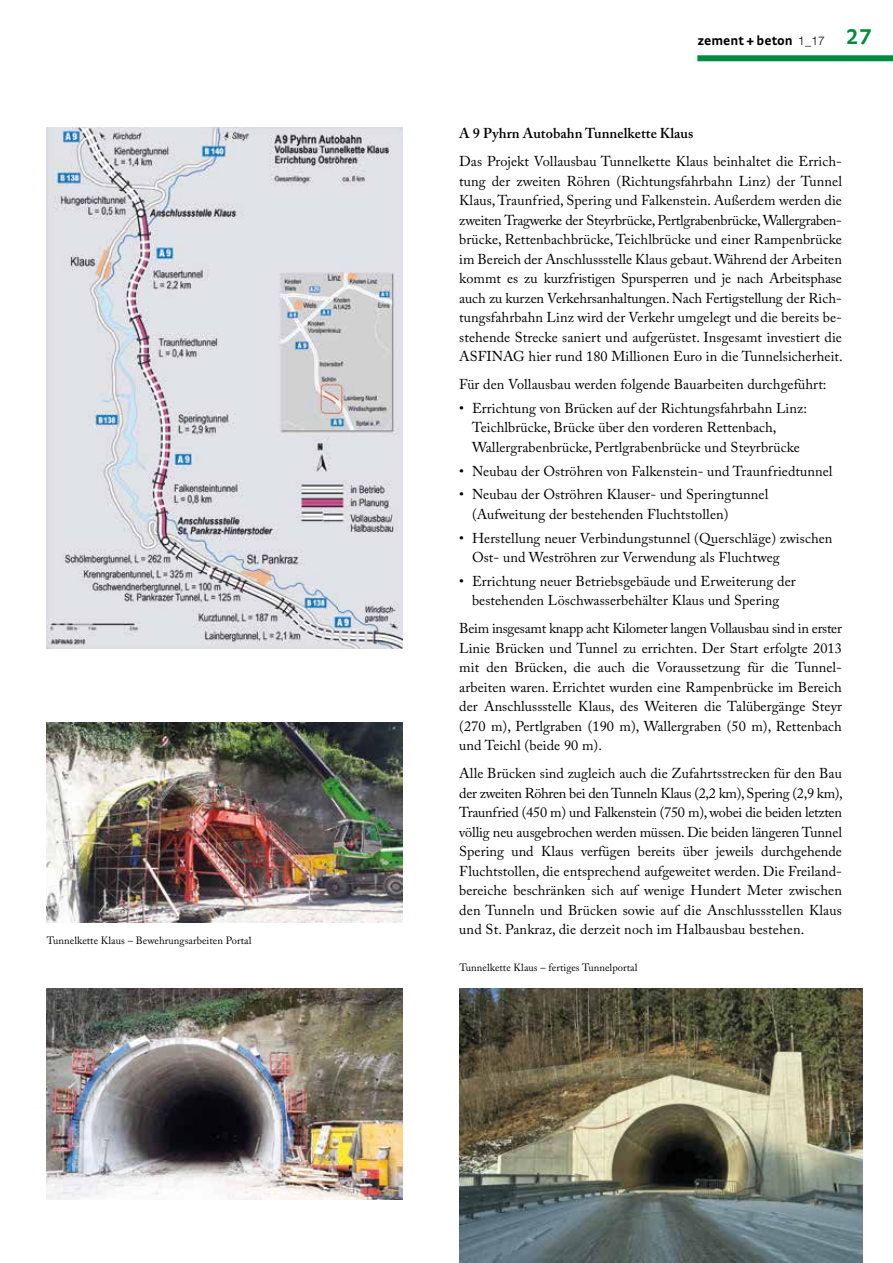
<style>
.page{position:relative;width:893px;height:1263px;background:#fff}
.page>*{position:absolute;margin:0;border:0;box-sizing:border-box;transform-origin:0 0}
.t1{font:14.25px/19.5px "Adobe Caslon Pro";letter-spacing:.005em;color:#000;text-align:justify}
.t2{font:600 14.25px "Adobe Caslon Pro";letter-spacing:.005em;color:#000}
.t3{font:700 13.5px "Strada";color:#000}
.t4{font:10.5px "Adobe Caslon Pro";letter-spacing:.005em;color:#000}
.s1{font-family:"Helvetica Neue LT";font-weight:300;font-size:12px}
.s2{font-family:"Strada TF";font-size:22.5px;color:#008c3c}
</style>
<div class="page">
<div style="left:697px;top:55px;width:196px;height:6px;background:#008c3c"></div>
<img style="left:47px;top:128px;width:356px;height:520px">
<img style="left:459px;top:989px;width:403px;height:274px">
<img style="left:47px;top:723px;width:356px;height:200px">
<img style="left:47px;top:989px;width:356px;height:210px">
<p class="t4" style="left:47px;top:934px;width:206px">Tunnelkette Klaus – Bewehrungsarbeiten Portal</p>
<p class="t3" style="left:697px;top:32px;width:176px">zement + beton <span class="s1">1_17</span> <span class="s2">27</span></p>
<p class="t2" style="left:459px;top:125px;width:236px">A 9 Pyhrn Autobahn Tunnelkette Klaus</p>
<p class="t1" style="left:459px;top:151px;width:385px">Das Projekt Vollausbau Tunnelkette Klaus beinhaltet die Errich&shy;tung der zweiten Röhren (Richtungsfahrbahn Linz) der Tunnel Klaus, Traunfried, Spering und Falkenstein. Außerdem werden die zweiten Tragwerke der Steyrbrücke, Pertlgrabenbrücke, Wallergraben&shy;brücke, Rettenbachbrücke, Teichlbrücke und einer Rampenbrücke im Bereich der Anschlussstelle Klaus gebaut. Während der Arbeiten kommt es zu kurzfristigen Spursperren und je nach Arbeitsphase auch zu kurzen Verkehrsanhaltungen. Nach Fertigstellung der Rich&shy;tungsfahrbahn Linz wird der Verkehr umgelegt und die bereits be&shy;stehende Strecke saniert und aufgerüstet. Insgesamt investiert die ASFINAG hier rund 180 Millionen Euro in die Tunnelsicherheit.</p>
<p class="t1" style="left:459px;top:374px;width:369px">Für den Vollausbau werden folgende Bauarbeiten durchgeführt:</p>
<p class="t1" style="left:472px;top:398px;width:336px;text-align:left;text-indent:-13px">• Errichtung von Brücken auf der Richtungsfahrbahn Linz:<br>Teichlbrücke, Brücke über den vorderen Rettenbach,<br>Wallergrabenbrücke, Pertlgrabenbrücke und Steyrbrücke</p>
<p class="t1" style="left:459px;top:461px;width:375px">• Neubau der Oströhren von Falkenstein- und Traunfriedtunnel</p>
<p class="t1" style="left:472px;top:485px;width:298px;text-indent:-13px">• Neubau der Oströhren Klauser- und Speringtunnel (Aufweitung der bestehenden Fluchtstollen)</p>
<p class="t1" style="left:472px;top:528px;width:362px;text-indent:-13px">• Herstellung neuer Verbindungstunnel (Querschläge) zwischen<br>Ost- und Weströhren zur Verwendung als Fluchtweg</p>
<p class="t1" style="left:459px;top:571px;width:338px;text-align:center">• Errichtung neuer Betriebsgebäude und Erweiterung der bestehenden Löschwasserbehälter Klaus und Spering</p>
<p class="t1" style="left:459px;top:619px;width:384px">Beim insgesamt knapp acht Kilometer langen Vollausbau sind in erster Linie Brücken und Tunnel zu errichten. Der Start erfolgte 2013 mit den Brücken, die auch die Voraussetzung für die Tunnel&shy;arbeiten waren. Errichtet wurden eine Rampenbrücke im Bereich der Anschlussstelle Klaus, des Weiteren die Talübergänge Steyr (270 m), Pertlgraben (190 m), Wallergraben (50 m), Rettenbach und Teichl (beide 90 m).</p>
<p class="t1" style="left:459px;top:764px;width:385px">Alle Brücken sind zugleich auch die Zufahrtsstrecken für den Bau der zweiten Röhren bei den Tunneln Klaus (2,2 km), Spering (2,9 km), Traunfried (450 m) und Falkenstein (750 m), wobei die beiden letzten völlig neu ausgebrochen werden müssen. Die beiden längeren Tunnel Spering und Klaus verfügen bereits über jeweils durchgehende Fluchtstollen, die entsprechend aufgeweitet werden. Die Freiland&shy;bereiche beschränken sich auf wenige Hundert Meter zwischen den Tunneln und Brücken sowie auf die Anschlussstellen Klaus und St. Pankraz, die derzeit noch im Halbausbau bestehen.</p>
<p class="t4" style="left:459px;top:961px;width:180px">Tunnelkette Klaus – fertiges Tunnelportal</p>
</div>
